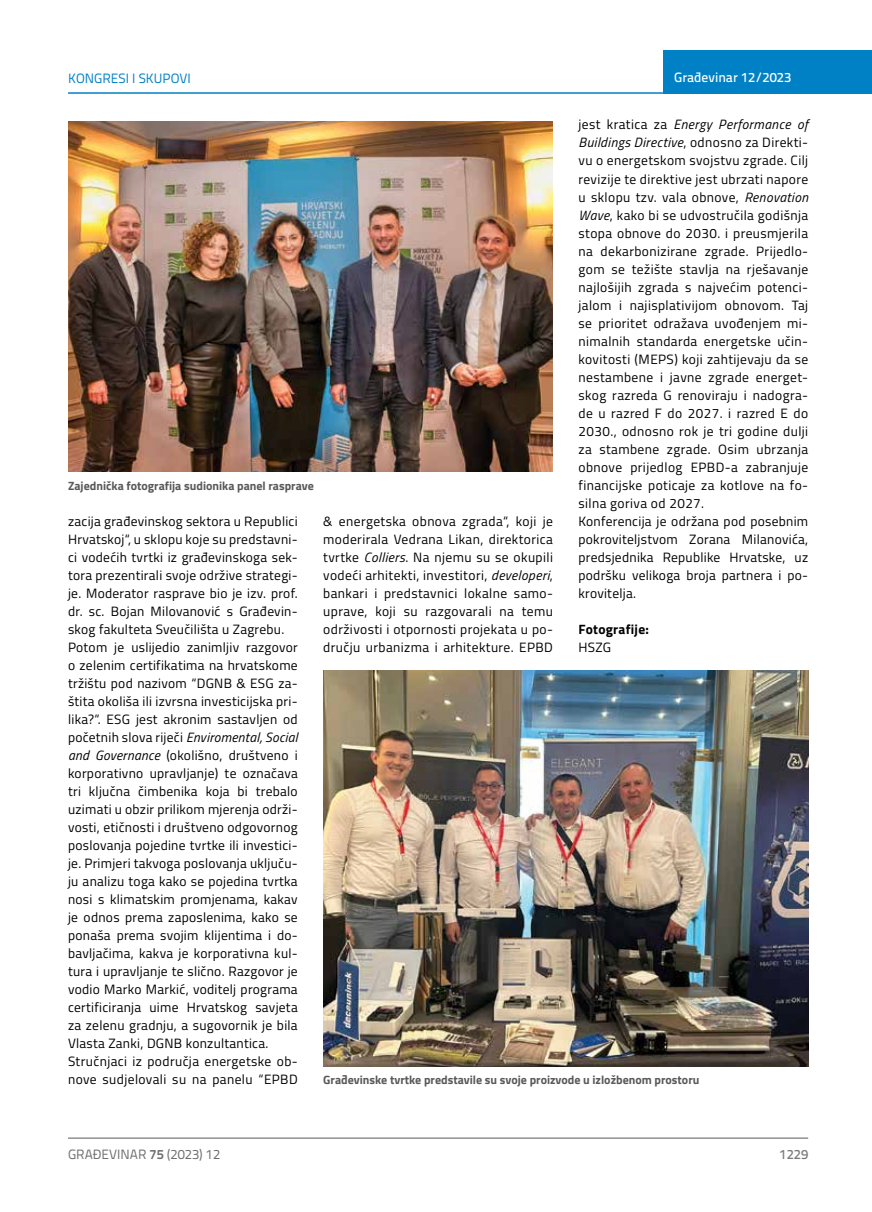
<style>
.page{position:relative;width:872px;height:1212px;background:#fff}
.page>*{position:absolute;margin:0;border:0;box-sizing:border-box;transform-origin:0 0}
.t1{font:13.5px/18px "Titillium";letter-spacing:.02em;color:#000}
.t2{font:13.5px "Titillium Text 22 L";color:#6d6e71}
.t3{font:500 13.5px "Titillium Text 22 L";color:#fff}
.t4{font:13.5px "Titillium Text 22 L";color:#0081c6}
.t5{font:700 13.5px "Titillium";letter-spacing:.02em;color:#000}
.t6{font:500 13.5px "Titillium Text 22 L";color:#797a7d}
.t7{font:700 12px "Titillium";color:#58595b}
.s1{font-style:italic}
.s2{font-weight:700}
</style>
<div class="page">
<div style="left:663px;top:50px;width:209px;height:44px;background:#0081c6"></div>
<hr style="left:68px;top:92px;width:804px;height:2px;background:#0081c6">
<hr style="left:68px;top:1138px;width:740px;height:1px;background:#58595b">
<img style="left:68px;top:121px;width:485px;height:351px">
<img style="left:323px;top:670px;width:485px;height:396px">
<p class="t4" style="left:68px;top:68px;width:124px">KONGRESI I SKUPOVI</p>
<p class="t3" style="left:674px;top:67px;width:118px">Građevinar 12/2023</p>
<p class="t1" style="left:578px;top:115px;width:231px">jest kratica za <span class="s1">Energy Performance of Buildings Directive</span>, odnosno za Direkti&shy;vu o energetskom svojstvu zgrade. Cilj revizije te direktive jest ubrzati napore u sklopu tzv. vala obnove, <span class="s1">Renovation Wave</span>, kako bi se udvostručila godišnja stopa obnove do 2030. i preusmjerila na dekarbonizirane zgrade. Prijedlo&shy;gom se težište stavlja na rješavanje najlošijih zgrada s najvećim potenci&shy;jalom i najisplativijom obnovom. Taj se prioritet odražava uvođenjem mi&shy;nimalnih standarda energetske učin&shy;kovitosti (MEPS) koji zahtijevaju da se nestambene i javne zgrade energet&shy;skog razreda G renoviraju i nadogra&shy;de u razred F do 2027. i razred E do 2030., odnosno rok je tri godine dulji za stambene zgrade. Osim ubrzanja obnove prijedlog EPBD-a zabranjuje financijske poticaje za kotlove na fo&shy;silna goriva od 2027.<br>Konferencija je održana pod posebnim pokroviteljstvom Zorana Milanovića, predsjednika Republike Hrvatske, uz podršku velikoga broja partnera i po&shy;krovitelja.</p>
<p class="t5" style="left:578px;top:619px;width:72px">Fotografije:</p>
<p class="t1" style="left:578px;top:637px;width:34px">HSZG</p>
<p class="t7" style="left:68px;top:476px;width:247px">Zajednička fotografija sudionika panel rasprave</p>
<p class="t1" style="left:68px;top:511px;width:231px">zacija građevinskog sektora u Republici Hrvatskoj“, u sklopu koje su predstavni&shy;ci vodećih tvrtki iz građevinskoga sek&shy;tora prezentirali svoje održive strategi&shy;je. Moderator rasprave bio je izv. prof. dr. sc. Bojan Milovanović s Građevin&shy;skog fakulteta Sveučilišta u Zagrebu.<br>Potom je uslijedio zanimljiv razgovor o zelenim certifikatima na hrvatskome tržištu pod nazivom “DGNB &amp; ESG za&shy;štita okoliša ili izvrsna investicijska pri&shy;lika?“. ESG jest akronim sastavljen od početnih slova riječi <span class="s1">Enviromental, Social and Governance</span> (okolišno, društveno i korporativno upravljanje) te označava tri ključna čimbenika koja bi trebalo uzimati u obzir prilikom mjerenja održi&shy;vosti, etičnosti i društveno odgovornog poslovanja pojedine tvrtke ili investici&shy;je. Primjeri takvoga poslovanja uključu&shy;ju analizu toga kako se pojedina tvrtka nosi s klimatskim promjenama, kakav je odnos prema zaposlenima, kako se ponaša prema svojim klijentima i do&shy;bavljačima, kakva je korporativna kul&shy;tura i upravljanje te slično. Razgovor je vodio Marko Markić, voditelj programa certificiranja uime Hrvatskog savjeta za zelenu gradnju, a sugovornik je bila Vlasta Zanki, DGNB konzultantica.<br>Stručnjaci iz područja energetske ob&shy;nove sudjelovali su na panelu “EPBD</p>
<p class="t1" style="left:323px;top:511px;width:231px;text-align:justify">&amp; energetska obnova zgrada“, koji je moderirala Vedrana Likan, direktorica tvrtke <span class="s1">Colliers</span>. Na njemu su se okupili vodeći arhitekti, investitori, <span class="s1">developeri</span>, bankari i predstavnici lokalne samo&shy;uprave, koji su razgovarali na temu održivosti i otpornosti projekata u po&shy;dručju urbanizma i arhitekture. EPBD</p>
<p class="t7" style="left:323px;top:1071px;width:378px">Građevinske tvrtke predstavile su svoje proizvode u izložbenom prostoru</p>
<p class="t2" style="left:68px;top:1144px;width:154px">GRAĐEVINAR <span class="s2">75</span> (2023) 12</p>
<p class="t6" style="left:779px;top:1144px;width:30px">1229</p>
</div>
